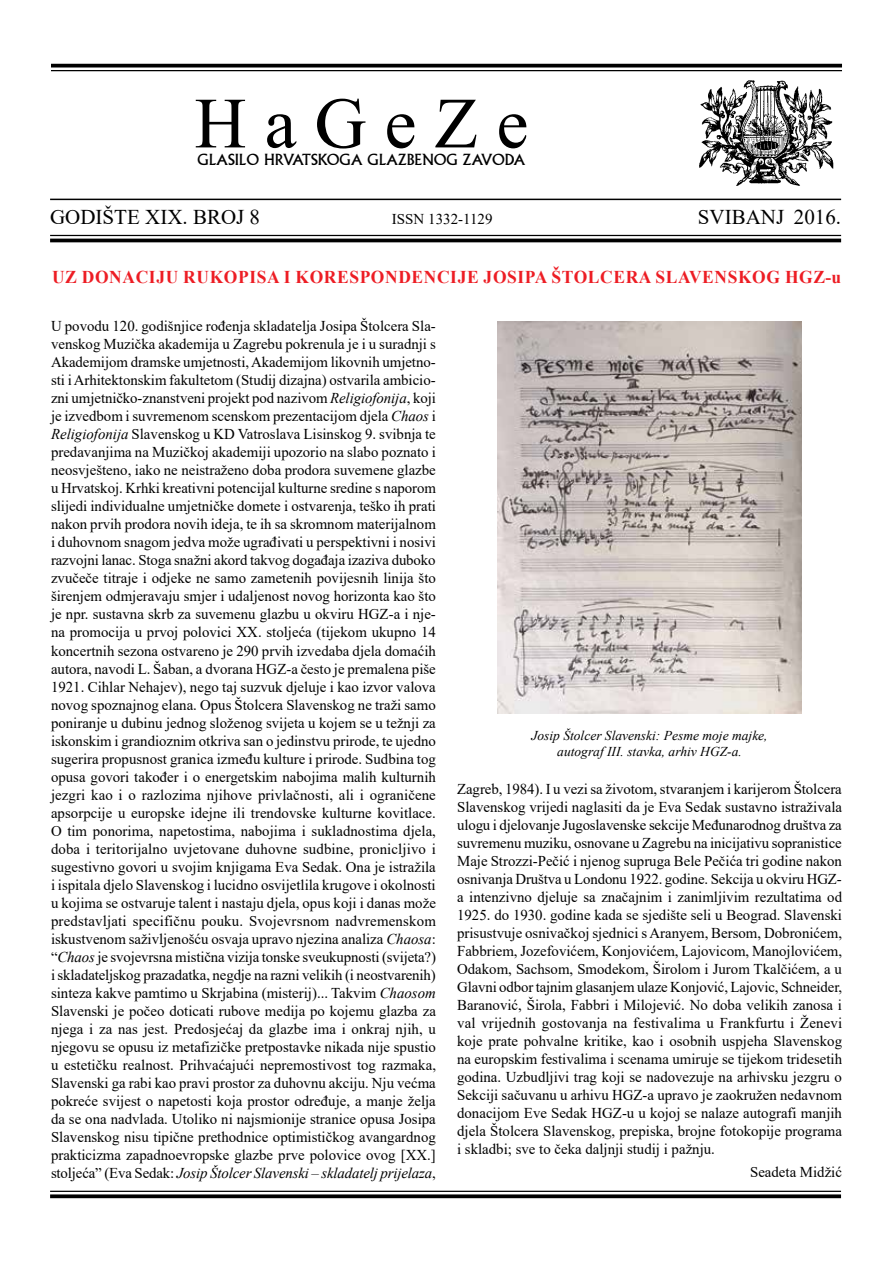
<style>
.page{position:relative;width:893px;height:1263px;background:#fff}
.page>*{position:absolute;margin:0;border:0;box-sizing:border-box;transform-origin:0 0}
.t1{font:72px "Times New Roman";color:#000}
.t2{font:21px "Times New Roman";color:#000}
.t3{font:700 18px "Times New Roman";letter-spacing:.035em;color:#ed1d24}
.t4{font:15px/18px "Times New Roman";color:#000;text-align:justify}
.t5{font:15px "Albertus MT Std";color:#000}
.t6{font:italic 13.5px/16.2px "Times New Roman";color:#000;text-align:center}
.s1{font-style:italic}
</style>
<div class="page">
<hr style="left:50px;top:1191px;width:791px;height:1px;background:#000">
<svg style="left:50px;top:1194px;width:791px;height:4px;background:#1c1c1c"></svg>
<svg style="left:51px;top:64px;width:791px;height:4px;background:#1f1f1f"></svg>
<hr style="left:51px;top:70px;width:791px;height:1px;background:#000">
<hr style="left:50px;top:199px;width:791px;height:1px;background:#000">
<hr style="left:50px;top:235px;width:791px;height:1px;background:#000">
<hr style="left:50px;top:239px;width:791px;height:3px;background:#000">
<img style="left:699px;top:80px;width:135px;height:106px">
<img style="left:498px;top:321px;width:303px;height:393px">
<h1 class="t1" style="left:195px;top:73px;width:335px">H a G e Z e</h1>
<p class="t5" style="left:197px;top:151px;width:330px">GLASILO HRVATSKOGA GLAZBENOG ZAVODA</p>
<h2 class="t2" style="left:50px;top:202px;width:212px">GODIŠTE XIX. BROJ 8</h2>
<p class="t4" style="left:392px;top:209px;width:102px">ISSN 1332-1129</p>
<h2 class="t2" style="left:698px;top:202px;width:145px">SVIBANJ 2016.</h2>
<p class="t3" style="left:52px;top:264px;width:790px">UZ DONACIJU RUKOPISA I KORESPONDENCIJE JOSIPA ŠTOLCERA SLAVENSKOG HGZ-u</p>
<p class="t4" style="left:51px;top:317px;width:387px">U povodu 120. godišnjice rođenja skladatelja Josipa Štolcera Sla&shy;venskog Muzička akademija u Zagrebu pokrenula je i u suradnji s Akademijom dramske umjetnosti, Akademijom likovnih umjetno&shy;sti i Arhitektonskim fakultetom (Studij dizajna) ostvarila ambicio&shy;zni umjetničko-znanstveni projekt pod nazivom <span class="s1">Religiofonija</span>, koji je izvedbom i suvremenom scenskom prezentacijom djela <span class="s1">Chaos</span> i <span class="s1">Religiofonija</span> Slavenskog u KD Vatroslava Lisinskog 9. svibnja te predavanjima na Muzičkoj akademiji upozorio na slabo poznato i neosvješteno, iako ne neistraženo doba prodora suvemene glazbe u Hrvatskoj. Krhki kreativni potencijal kulturne sredine s naporom slijedi individualne umjetničke domete i ostvarenja, teško ih prati nakon prvih prodora novih ideja, te ih sa skromnom materijalnom i duhovnom snagom jedva može ugrađivati u perspektivni i nosivi razvojni lanac. Stoga snažni akord takvog događaja izaziva duboko zvučeče titraje i odjeke ne samo zametenih povijesnih linija što širenjem odmjeravaju smjer i udaljenost novog horizonta kao što je npr. sustavna skrb za suvemenu glazbu u okviru HGZ-a i nje&shy;na promocija u prvoj polovici XX. stoljeća (tijekom ukupno 14 koncertnih sezona ostvareno je 290 prvih izvedaba djela domaćih autora, navodi L. Šaban, a dvorana HGZ-a često je premalena piše 1921. Cihlar Nehajev), nego taj suzvuk djeluje i kao izvor valova novog spoznajnog elana. Opus Štolcera Slavenskog ne traži samo poniranje u dubinu jednog složenog svijeta u kojem se u težnji za iskonskim i grandioznim otkriva san o jedinstvu prirode, te ujedno sugerira propusnost granica između kulture i prirode. Sudbina tog opusa govori također i o energetskim nabojima malih kulturnih jezgri kao i o razlozima njihove privlačnosti, ali i ograničene apsorpcije u europske idejne ili trendovske kulturne kovitlace.<br>O tim ponorima, napetostima, nabojima i sukladnostima djela, doba i teritorijalno uvjetovane duhovne sudbine, pronicljivo i sugestivno govori u svojim knjigama Eva Sedak. Ona je istražila i ispitala djelo Slavenskog i lucidno osvijetlila krugove i okolnosti u kojima se ostvaruje talent i nastaju djela, opus koji i danas može predstavljati specifičnu pouku. Svojevrsnom nadvremenskom iskustvenom saživljenošću osvaja upravo njezina analiza <span class="s1">Chaosa</span>: “<span class="s1">Chaos</span> je svojevrsna mistična vizija tonske sveukupnosti (svijeta?) i skladateljskog prazadatka, negdje na razni velikih (i neostvarenih) sinteza kakve pamtimo u Skrjabina (misterij)... Takvim <span class="s1">Chaosom </span>Slavenski je počeo doticati rubove medija po kojemu glazba za njega i za nas jest. Predosjećaj da glazbe ima i onkraj njih, u njegovu se opusu iz metafizičke pretpostavke nikada nije spustio u estetičku realnost. Prihvaćajući nepremostivost tog razmaka, Slavenski ga rabi kao pravi prostor za duhovnu akciju. Nju većma pokreće svijest o napetosti koja prostor određuje, a manje želja da se ona nadvlada. Utoliko ni najsmionije stranice opusa Josipa Slavenskog nisu tipične prethodnice optimističkog avangardnog prakticizma zapadnoevropske glazbe prve polovice ovog [XX.] stoljeća” (Eva Sedak: <span class="s1">Josip Štolcer Slavenski – skladatelj prijelaza</span>,</p>
<p class="t6" style="left:531px;top:727px;width:238px">Josip Štolcer Slavenski: Pesme moje majke, autograf III. stavka, arhiv HGZ-a.</p>
<p class="t4" style="left:457px;top:780px;width:387px">Zagreb, 1984). I u vezi sa životom, stvaranjem i karijerom Štolcera Slavenskog vrijedi naglasiti da je Eva Sedak sustavno istraživala ulogu i djelovanje Jugoslavenske sekcije Međunarodnog društva za suvremenu muziku, osnovane u Zagrebu na inicijativu sopranistice Maje Strozzi-Pečić i njenog supruga Bele Pečića tri godine nakon osnivanja Društva u Londonu 1922. godine. Sekcija u okviru HGZ&shy;a intenzivno djeluje sa značajnim i zanimljivim rezultatima od 1925. do 1930. godine kada se sjedište seli u Beograd. Slavenski prisustvuje osnivačkoj sjednici s Aranyem, Bersom, Dobronićem, Fabbriem, Jozefovićem, Konjovićem, Lajovicom, Manojlovićem, Odakom, Sachsom, Smodekom, Širolom i Jurom Tkalčićem, a u Glavni odbor tajnim glasanjem ulaze Konjović, Lajovic, Schneider, Baranović, Širola, Fabbri i Milojević. No doba velikih zanosa i val vrijednih gostovanja na festivalima u Frankfurtu i Ženevi koje prate pohvalne kritike, kao i osobnih uspjeha Slavenskog na europskim festivalima i scenama umiruje se tijekom tridesetih godina. Uzbudljivi trag koji se nadovezuje na arhivsku jezgru o Sekciji sačuvanu u arhivu HGZ-a upravo je zaokružen nedavnom donacijom Eve Sedak HGZ-u u kojoj se nalaze autografi manjih djela Štolcera Slavenskog, prepiska, brojne fotokopije programa i skladbi; sve to čeka daljnji studij i pažnju.</p>
<p class="t4" style="left:750px;top:1162px;width:93px">Seadeta Midžić</p>
</div>
